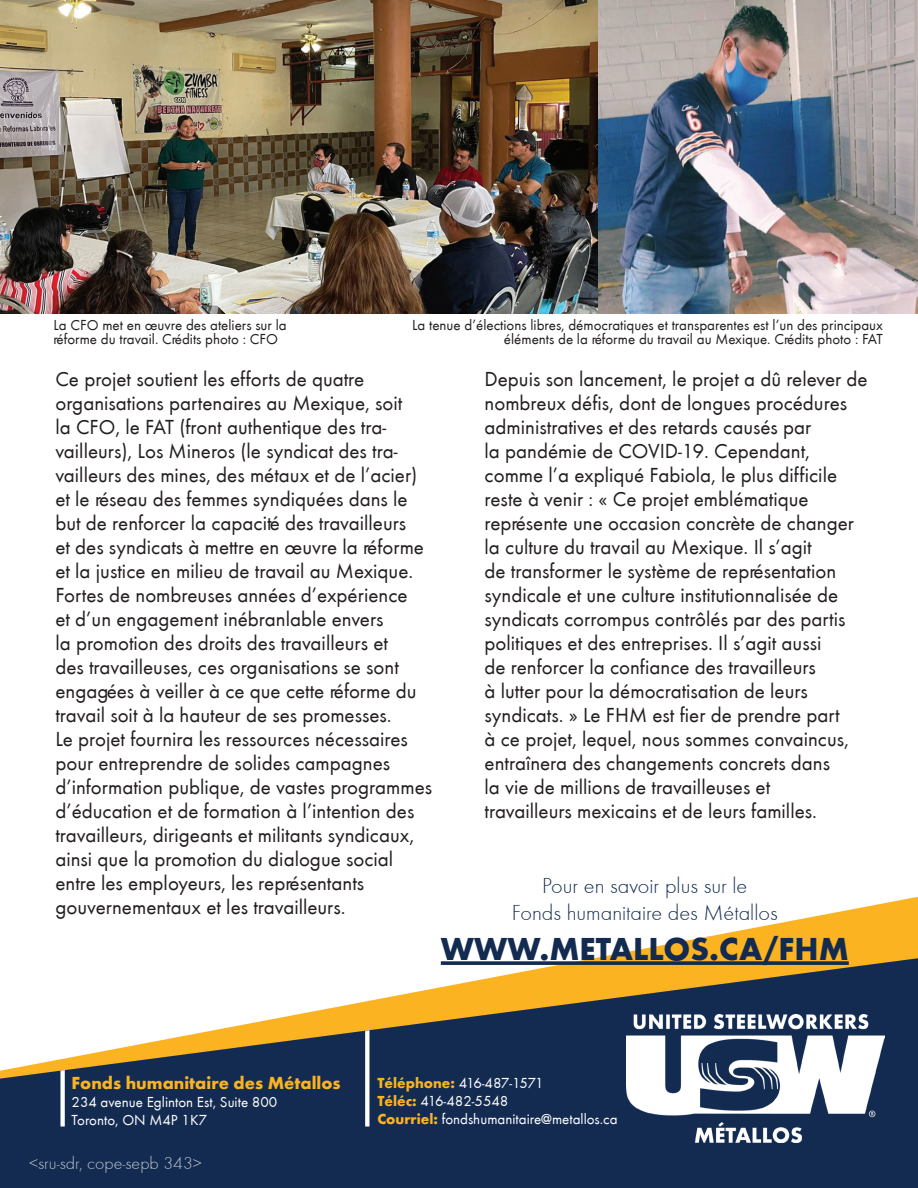
<style>
.page{position:relative;width:918px;height:1188px;background:#fff}
.page>*{position:absolute;margin:0;border:0;box-sizing:border-box;transform-origin:0 0}
.t1{font:700 32.85px "Futura T";color:#132b51}
.t2{font:22.35px/26.8px "Futura T Ligh";color:#132b51;text-align:center}
.t3{font:21px/24px "Futura T";color:#231f20}
.t4{font:700 18px "Futura T";color:#fbb321}
.t5{font:18px "Futura T Ligh";color:#fff}
.t6{font:15px/13.5px "Futura T";color:#231f20}
.t7{font:15px/18px "Futura T";color:#fff}
.s1{font-weight:700;color:#fbb321}
</style>
<div class="page">
<svg style="left:595px;top:897px;width:323px;height:61px"></svg>
<svg style="left:0;top:958px;width:918px;height:230px;fill:#132b51"></svg>
<svg style="left:60px;top:1070px;width:5px;height:56px"></svg>
<svg style="left:365px;top:1030px;width:4px;height:96px"></svg>
<img style="left:627px;top:1014px;width:258px;height:129px">
<svg style="left:441px;top:961px;width:408px;height:4px"></svg>
<img style="left:0;top:0;width:598px;height:314px">
<img style="left:598px;top:0;width:320px;height:314px">
<p class="t6" style="left:412px;top:319px;width:472px;text-align:right">La tenue d’élections libres, démocratiques et transparentes est l’un des principaux éléments de la réforme du travail au Mexique. Crédits photo : FAT</p>
<p class="t6" style="left:54px;top:319px;width:235px">La CFO met en œuvre des ateliers sur la réforme du travail. Crédits photo : CFO</p>
<p class="t3" style="left:55px;top:367px;width:378px">Ce projet soutient les efforts de quatre organisations partenaires au Mexique, soit<br>la CFO, le FAT (front authentique des tra&shy;vailleurs), Los Mineros (le syndicat des tra&shy;vailleurs des mines, des métaux et de l’acier) et le réseau des femmes syndiquées dans le but de renforcer la capacité des travailleurs<br>et des syndicats à mettre en œuvre la réforme et la justice en milieu de travail au Mexique.<br>Fortes de nombreuses années d’expérience<br>et d’un engagement inébranlable envers<br>la promotion des droits des travailleurs et<br>des travailleuses, ces organisations se sont engagées à veiller à ce que cette réforme du travail soit à la hauteur de ses promesses.<br>Le projet fournira les ressources nécessaires pour entreprendre de solides campagnes d’information publique, de vastes programmes d’éducation et de formation à l’intention des travailleurs, dirigeants et militants syndicaux, ainsi que la promotion du dialogue social entre les employeurs, les représentants gouvernementaux et les travailleurs.</p>
<p class="t3" style="left:485px;top:367px;width:385px">Depuis son lancement, le projet a dû relever de nombreux défis, dont de longues procédures administratives et des retards causés par<br>la pandémie de COVID-19. Cependant, comme l’a expliqué Fabiola, le plus difficile reste à venir : « Ce projet emblématique représente une occasion concrète de changer la culture du travail au Mexique. Il s’agit<br>de transformer le système de représentation syndicale et une culture institutionnalisée de syndicats corrompus contrôlés par des partis politiques et des entreprises. Il s’agit aussi<br>de renforcer la confiance des travailleurs<br>à lutter pour la démocratisation de leurs syndicats. » Le FHM est fier de prendre part<br>à ce projet, lequel, nous sommes convaincus, entraînera des changements concrets dans<br>la vie de millions de travailleuses et<br>travailleurs mexicains et de leurs familles.</p>
<p class="t2" style="left:512px;top:872px;width:267px">Pour en savoir plus sur le<br>Fonds humanitaire des Métallos</p>
<h1 class="t1" style="left:441px;top:929px;width:130px">WWW.METALLOS</h1>
<h1 class="t1" style="left:709px;top:929px;width:93px">.CA/FHM</h1>
<p class="t4" style="left:72px;top:1072px;width:271px">Fonds humanitaire des Métallos</p>
<p class="t7" style="left:72px;top:1093px;width:207px">234 avenue Eglinton Est, Suite 800<br>Toronto, ON M4P 1K7</p>
<p class="t5" style="left:29px;top:1153px;width:174px">&lt;sru-sdr, cope-sepb 343&gt;</p>
<p class="t7" style="left:377px;top:1074px;width:242px"><span class="s1">Téléphone:</span> 416-487-1571<br><span class="s1">Téléc:</span> 416-482-5548<br><span class="s1">Courriel:</span> fondshumanitaire@metallos.ca</p>
</div>
